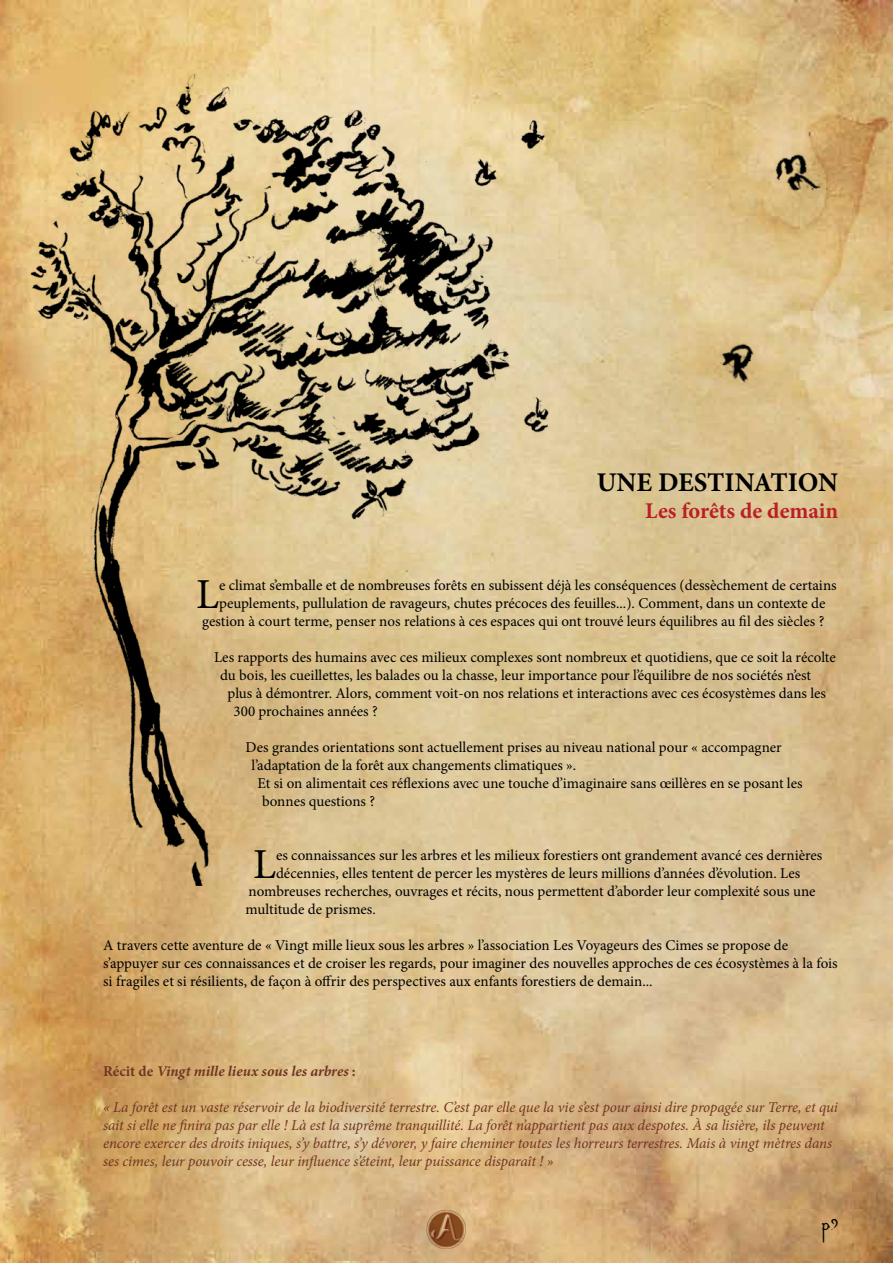
<style>
.page{position:relative;width:893px;height:1263px;background:#fff}
.page>*{position:absolute;margin:0;border:0;box-sizing:border-box;transform-origin:0 0}
.t1{font:42.75px "Minion Pro";color:#000}
.t2{font:30px "Leonardo Hand F";color:#000}
.t3{font:700 27px "Minion Pro";letter-spacing:-.005em;color:#000}
.t4{font:700 22.5px "Minion Pro";color:#ba2025}
.t5{font:15px/18px "Minion Pro";color:#000}
.t6{font:italic 15px/18px "Minion Pro";letter-spacing:-.01em;color:#713623}
.t7{font:italic 700 15px "Minion Pro";color:#713623}
.s1{font-style:normal}
.s2{font-size:22.5px}
</style>
<div class="page">
<img style="left:0;top:0;width:893px;height:1263px">
<img style="left:427px;top:1209px;width:39px;height:39px">
<img style="left:27px;top:72px;width:533px;height:814px">
<img style="left:740px;top:118px;width:109px;height:105px">
<img style="left:697px;top:323px;width:71px;height:82px">
<h3 class="t3" style="left:597px;top:464px;width:243px">UNE DESTINATION</h3>
<h3 class="t4" style="left:645px;top:495px;width:195px">Les forêts de demain</h3>
<h1 class="t1" style="left:196px;top:566px;width:24px">L</h1>
<p class="t5" style="left:219px;top:576px;width:619px">e climat s’emballe et de nombreuses forêts en subissent déjà les conséquences (dessèchement de certains</p>
<p class="t5" style="left:219px;top:594px;width:608px">peuplements, pullulation de ravageurs, chutes précoces des feuilles...). Comment, dans un contexte de</p>
<p class="t5" style="left:202px;top:612px;width:624px">gestion à court terme, penser nos relations à ces espaces qui ont trouvé leurs équilibres au fil des siècles ?</p>
<p class="t5" style="left:214px;top:648px;width:623px">Les rapports des humains avec ces milieux complexes sont nombreux et quotidiens, que ce soit la récolte</p>
<p class="t5" style="left:220px;top:666px;width:593px">du bois, les cueillettes, les balades ou la chasse, leur importance pour l’équilibre de nos sociétés n’est</p>
<p class="t5" style="left:228px;top:684px;width:600px">plus à démontrer. Alors, comment voit-on nos relations et interactions avec ces écosystèmes dans les</p>
<p class="t5" style="left:234px;top:702px;width:146px">300 prochaines années ?</p>
<p class="t5" style="left:246px;top:738px;width:538px">Des grandes orientations sont actuellement prises au niveau national pour « accompagner</p>
<p class="t5" style="left:252px;top:756px;width:326px">l’adaptation de la forêt aux changements climatiques ».</p>
<p class="t5" style="left:258px;top:774px;width:547px">Et si on alimentait ces réflexions avec une touche d’imaginaire sans œillères en se posant les</p>
<p class="t5" style="left:262px;top:792px;width:114px">bonnes questions ?</p>
<h1 class="t1" style="left:253px;top:836px;width:24px">L</h1>
<p class="t5" style="left:276px;top:846px;width:548px">es connaissances sur les arbres et les milieux forestiers ont grandement avancé ces dernières</p>
<p class="t5" style="left:276px;top:864px;width:526px">décennies, elles tentent de percer les mystères de leurs millions d’années d’évolution. Les</p>
<p class="t5" style="left:249px;top:882px;width:569px">nombreuses recherches, ouvrages et récits, nous permettent d’aborder leur complexité sous une</p>
<p class="t5" style="left:246px;top:900px;width:132px">multitude de prismes.</p>
<p class="t5" style="left:103px;top:936px;width:736px">A travers cette aventure de « Vingt mille lieux sous les arbres » l’association Les Voyageurs des Cimes se propose de s’appuyer sur ces connaissances et de croiser les regards, pour imaginer des nouvelles approches de ces écosystèmes à la fois si fragiles et si résilients, de façon à offrir des perspectives aux enfants forestiers de demain...</p>
<p class="t7" style="left:103px;top:1061px;width:254px"><span class="s1">Récit de</span> Vingt mille lieux sous les arbres <span class="s1">:</span></p>
<p class="t6" style="left:103px;top:1098px;width:736px">« La forêt est un vaste réservoir de la biodiversité terrestre. C’est par elle que la vie s’est pour ainsi dire propagée sur Terre, et qui sait si elle ne finira pas par elle ! Là est la suprême tranquillité. La forêt n’appartient pas aux despotes. À sa lisière, ils peuvent encore exercer des droits iniques, s’y battre, s’y dévorer, y faire cheminer toutes les horreurs terrestres. Mais à vingt mètres dans ses cimes, leur pouvoir cesse, leur influence s’éteint, leur puissance disparaît ! »</p>
<h2 class="t2" style="left:822px;top:1202px;width:18px">p<span class="s2">9</span></h2>
</div>
